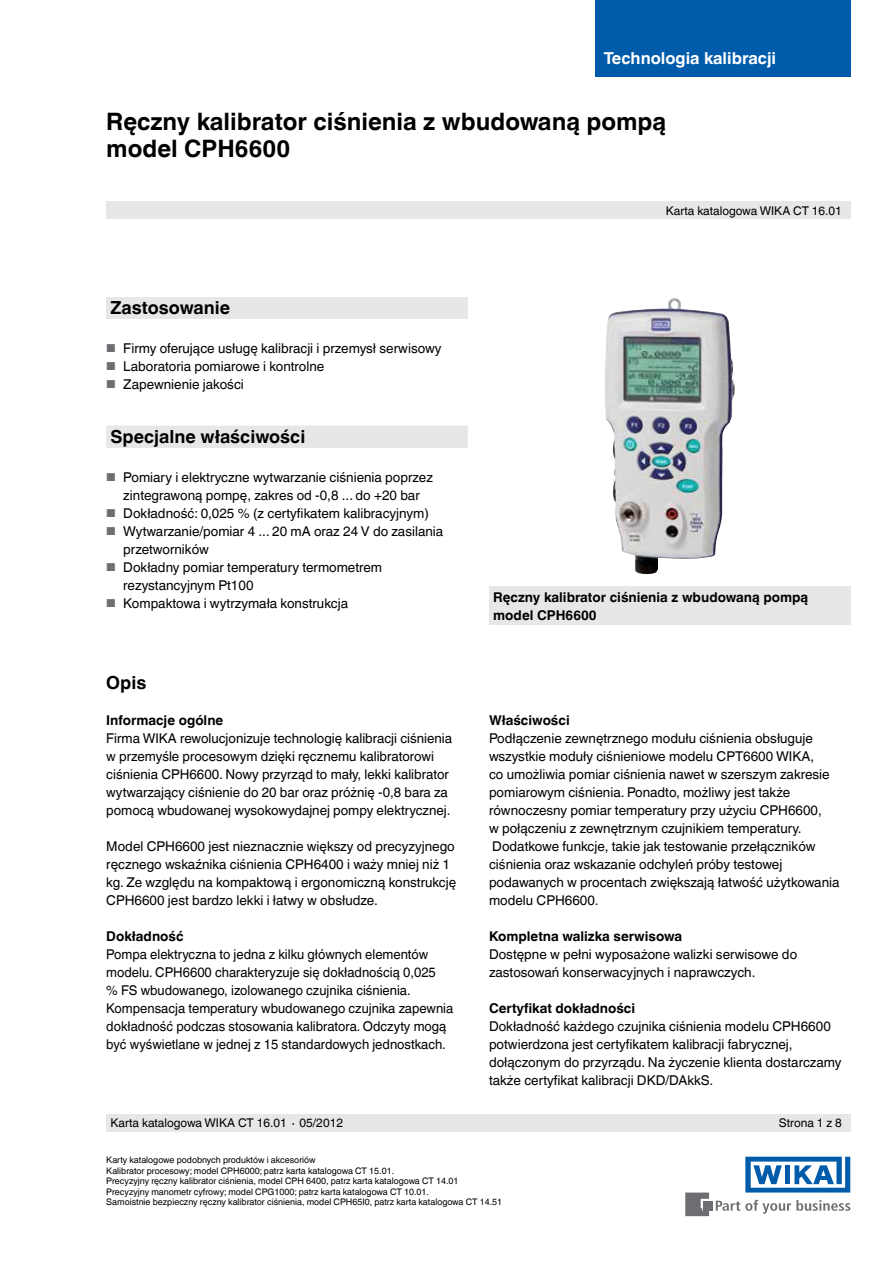
<style>
.page{position:relative;width:893px;height:1263px;background:#fff}
.page>*{position:absolute;margin:0;border:0;box-sizing:border-box;transform-origin:0 0}
.t1{font:700 24px/27px "Helvetica World";color:#000}
.t2{font:700 18px "Helvetica World";color:#000}
.t3{font:700 16.5px "Helvetica World";color:#fff}
.t4{font:13.5px/18px "Helvetica World";color:#000}
.t5{font:700 13.5px/18px "Helvetica World";color:#000}
.t6{font:12px "Helvetica World";color:#000}
.t7{font:9px/10.5px "Helvetica World";color:#000}
.s1{font-size:11.55px;color:#6d6e71}
</style>
<div class="page">
<div style="left:106px;top:298px;width:362px;height:21px;background:#e6e7e8"></div>
<svg style="left:716px;top:1200px;width:134px;height:14px"></svg>
<div style="left:703px;top:1201px;width:9px;height:9px;background:#6d6e71"></div>
<svg style="left:685px;top:1192px;width:24px;height:24px"></svg>
<svg style="left:745px;top:1157px;width:105px;height:35px"></svg>
<div style="left:106px;top:202px;width:744px;height:17px;background:#e6e7e8"></div>
<div style="left:106px;top:1114px;width:744px;height:17px;background:#e6e7e8"></div>
<img style="left:605px;top:298px;width:130px;height:276px">
<div style="left:489px;top:587px;width:361px;height:38px;background:#e6e7e8"></div>
<div style="left:106px;top:426px;width:362px;height:22px;background:#e6e7e8"></div>
<div style="left:595px;top:0;width:255px;height:77px;background:#005baa"></div>
<p class="t3" style="left:604px;top:48px;width:174px">Technologia kalibracji</p>
<h1 class="t1" style="left:106px;top:108px;width:561px">Ręczny kalibrator ciśnienia z wbudowaną pompą model CPH6600</h1>
<h2 class="t2" style="left:111px;top:297px;width:121px">Zastosowanie</h2>
<p class="t4" style="left:106px;top:339px;width:337px"><span class="s1">■</span> Firmy oferujące usługę kalibracji i przemysł serwisowy</p>
<p class="t4" style="left:106px;top:357px;width:220px"><span class="s1">■</span> Laboratoria pomiarowe i kontrolne</p>
<p class="t4" style="left:106px;top:375px;width:139px"><span class="s1">■</span> Zapewnienie jakości</p>
<h2 class="t2" style="left:111px;top:426px;width:196px">Specjalne właściwości</h2>
<p class="t4" style="left:106px;top:468px;width:328px;text-align:center"><span class="s1">■</span> Pomiary i elektryczne wytwarzanie ciśnienia poprzez zintegrawoną pompę, zakres od -0,8 ... do +20 bar</p>
<p class="t4" style="left:106px;top:504px;width:324px"><span class="s1">■</span> Dokładność: 0,025 % (z certyfikatem kalibracyjnym)</p>
<p class="t4" style="left:123px;top:522px;width:321px;text-indent:-17px"><span class="s1">■</span> Wytwarzanie/pomiar 4 ... 20 mA oraz 24 V do zasilania przetworników</p>
<p class="t4" style="left:123px;top:558px;width:260px;text-indent:-17px"><span class="s1">■</span> Dokładny pomiar temperatury termometrem rezystancyjnym Pt100</p>
<p class="t4" style="left:106px;top:594px;width:243px"><span class="s1">■</span> Kompaktowa i wytrzymała konstrukcja</p>
<h2 class="t2" style="left:106px;top:672px;width:42px">Opis</h2>
<p class="t5" style="left:106px;top:711px;width:119px">Informacje ogólne</p>
<p class="t4" style="left:106px;top:729px;width:347px">Firma WIKA rewolucjonizuje technologię kalibracji ciśnienia w przemyśle procesowym dzięki ręcznemu kalibratorowi ciśnienia CPH6600. Nowy przyrząd to mały, lekki kalibrator wytwarzający ciśnienie do 20 bar oraz próżnię -0,8 bara za pomocą wbudowanej wysokowydajnej pompy elektrycznej.</p>
<p class="t4" style="left:106px;top:837px;width:352px">Model CPH6600 jest nieznacznie większy od precyzyjnego ręcznego wskaźnika ciśnienia CPH6400 i waży mniej niż 1 kg. Ze względu na kompaktową i ergonomiczną konstrukcję CPH6600 jest bardzo lekki i łatwy w obsłudze.</p>
<p class="t5" style="left:106px;top:927px;width:79px">Dokładność</p>
<p class="t4" style="left:106px;top:945px;width:349px">Pompa elektryczna to jedna z kilku głównych elementów modelu. CPH6600 charakteryzuje się dokładnością 0,025<br>% FS wbudowanego, izolowanego czujnika ciśnienia.<br>Kompensacja temperatury wbudowanego czujnika zapewnia dokładność podczas stosowania kalibratora. Odczyty mogą być wyświetlane w jednej z 15 standardowych jednostkach.</p>
<p class="t6" style="left:666px;top:204px;width:178px">Karta katalogowa WIKA CT 16.01</p>
<p class="t5" style="left:493px;top:588px;width:316px">Ręczny kalibrator ciśnienia z wbudowaną pompą model CPH6600</p>
<p class="t5" style="left:489px;top:711px;width:82px">Właściwości</p>
<p class="t4" style="left:489px;top:729px;width:352px">Podłączenie zewnętrznego modułu ciśnienia obsługuje wszystkie moduły ciśnieniowe modelu CPT6600 WIKA,<br>co umożliwia pomiar ciśnienia nawet w szerszym zakresie pomiarowym ciśnienia. Ponadto, możliwy jest także równoczesny pomiar temperatury przy użyciu CPH6600,<br>w połączeniu z zewnętrznym czujnikiem temperatury.<br>Dodatkowe funkcje, takie jak testowanie przełączników ciśnienia oraz wskazanie odchyleń próby testowej podawanych w procentach zwiększają łatwość użytkowania modelu CPH6600.</p>
<p class="t5" style="left:489px;top:927px;width:195px">Kompletna walizka serwisowa</p>
<p class="t4" style="left:489px;top:945px;width:310px">Dostępne w pełni wyposażone walizki serwisowe do zastosowań konserwacyjnych i naprawczych.</p>
<p class="t5" style="left:489px;top:999px;width:148px">Certyfikat dokładności</p>
<p class="t4" style="left:489px;top:1017px;width:354px">Dokładność każdego czujnika ciśnienia modelu CPH6600 potwierdzona jest certyfikatem kalibracji fabrycznej, dołączonym do przyrządu. Na życzenie klienta dostarczamy także certyfikat kalibracji DKD/DAkkS.</p>
<p class="t6" style="left:111px;top:1116px;width:234px">Karta katalogowa WIKA CT 16.01 ∙ 05/2012</p>
<p class="t6" style="left:779px;top:1116px;width:65px">Strona 1 z 8</p>
<p class="t7" style="left:106px;top:1155px;width:397px">Karty katalogowe podobnych produktów i akcesoriów<br>Kalibrator procesowy; model CPH6000; patrz karta katalogowa CT 15.01.<br>Precyzyjny ręczny kalibrator ciśnienia, model CPH 6400, patrz karta katalogowa CT 14.01<br>Precyzyjny manometr cyfrowy; model CPG1000; patrz karta katalogowa CT 10.01.<br>Samoistnie bezpieczny ręczny kalibrator ciśnienia, model CPH65I0, patrz karta katalogowa CT 14.51</p>
</div>
